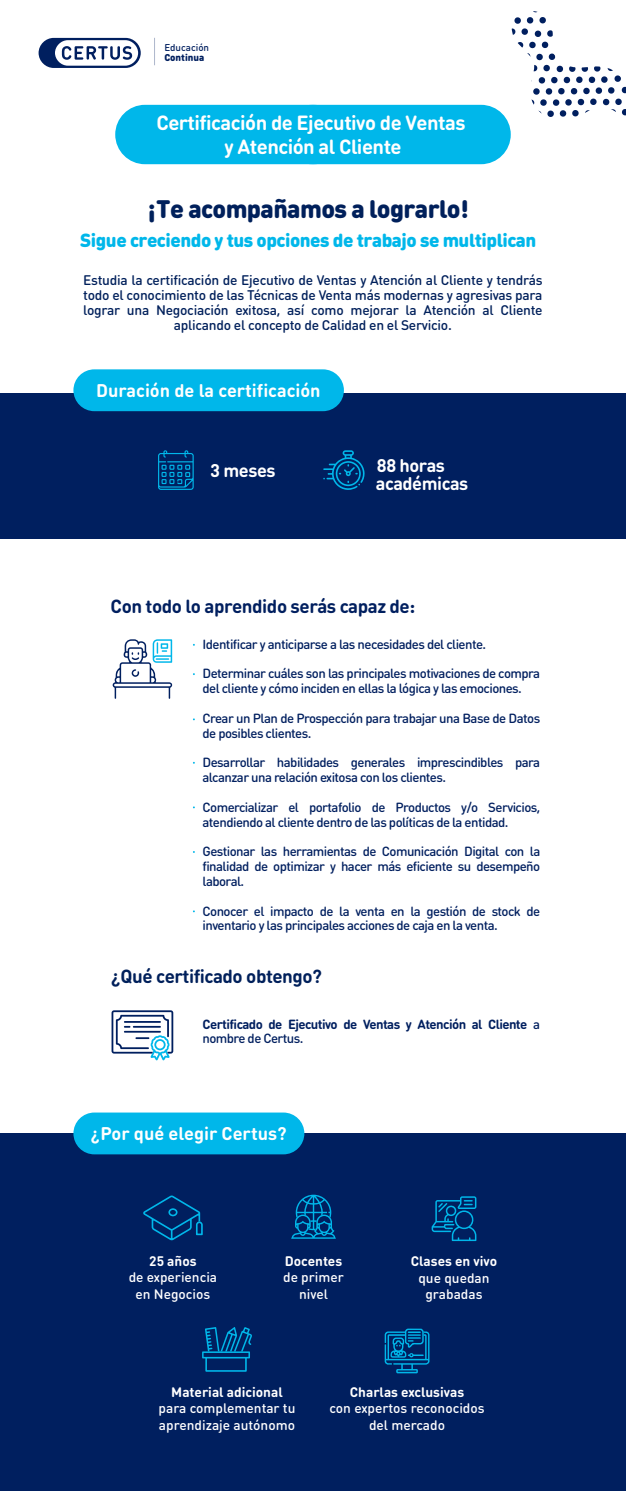
<style>
.page{position:relative;width:626px;height:1491px;background:#fff}
.page>*{position:absolute;margin:0;border:0;box-sizing:border-box;transform-origin:0 0}
.t1{font:900 25px "DIN Round OT";letter-spacing:-.025em;color:#00205b}
.t2{font:700 20.25px/23.8px "DIN Round OT";letter-spacing:-.025em;color:#fff;text-align:center}
.t3{font:900 18.75px "DIN Round OT";letter-spacing:-.025em;color:#00b7ea}
.t4{font:700 18.75px "DIN Round OT";letter-spacing:-.025em;color:#001f5f}
.t5{font:700 18.75px "DIN Round OT";letter-spacing:-.025em;color:#00205b}
.t6{font:700 18.12px "DIN Round OT";color:#fff}
.t7{font:700 18.12px "DIN Round OT";letter-spacing:-.025em;color:#fff}
.t8{font:500 13.75px/15.1px "DIN Round OT";letter-spacing:-.02em;color:#00205b;text-align:center}
.t9{font:500 13.69px/16.4px "DIN Round OT";color:#fff;text-align:center}
.t10{font:700 13.69px "DIN Round OT";color:#fff}
.t11{font:500 13.12px/14.8px "DIN Round OT";letter-spacing:-.04em;color:#001f5f}
.t12{font:700 13.12px/14.8px "DIN Round OT";letter-spacing:-.04em;color:#001f5f}
.t13{font:500 9.75px "DIN Round OT";color:#001f5f}
.t14{font:900 9.75px "DIN Round OT";color:#001f5f}
.s1{font-weight:500}
</style>
<div class="page">
<div style="left:115px;top:105px;width:228px;height:59px;background:#00b7ea;border-radius:30px"></div>
<div style="left:282px;top:105px;width:228px;height:59px;background:#00b7ea;border-radius:30px"></div>
<div style="left:0;top:1133px;width:625px;height:357px;background:#001f5f"></div>
<div style="left:73px;top:1112px;width:231px;height:42px;background:#00b7ea;border-radius:21px"></div>
<div style="left:0;top:393px;width:625px;height:146px;background:#001f5f"></div>
<div style="left:73px;top:369px;width:270px;height:42px;background:#00b7ea;border-radius:21px"></div>
<svg style="left:158px;top:450px;width:35px;height:40px"></svg>
<svg style="left:323px;top:450px;width:41px;height:40px"></svg>
<div style="left:39px;top:38px;width:102px;height:30px;background:#001f5f;border-radius:15px"></div>
<svg style="left:55px;top:40px;width:83px;height:26px"></svg>
<svg style="left:154px;top:38px;width:1px;height:27px"></svg>
<svg style="left:111px;top:1010px;width:62px;height:50px"></svg>
<svg style="left:112px;top:639px;width:60px;height:59px"></svg>
<svg style="left:504px;top:11px;width:121px;height:121px"></svg>
<svg style="left:143px;top:1195px;width:59px;height:44px"></svg>
<svg style="left:291px;top:1194px;width:44px;height:44px"></svg>
<svg style="left:431px;top:1196px;width:45px;height:44px"></svg>
<svg style="left:202px;top:1327px;width:50px;height:44px"></svg>
<svg style="left:384px;top:1328px;width:45px;height:44px"></svg>
<p class="t13" style="left:164px;top:42px;width:46px">Educación</p>
<p class="t14" style="left:164px;top:51px;width:41px">Continua</p>
<h2 class="t2" style="left:156px;top:111px;width:310px">Certificación de Ejecutivo de Ventas y Atención al Cliente</h2>
<h1 class="t1" style="left:147px;top:192px;width:322px">¡Te acompañamos a lograrlo!</h1>
<h3 class="t3" style="left:80px;top:227px;width:457px">Sigue creciendo y tus opciones de trabajo se multiplican</h3>
<p class="t8" style="left:83px;top:272px;width:460px">Estudia la certificación de Ejecutivo de Ventas y Atención al Cliente y tendrás todo el conocimiento de las Técnicas de Venta más modernas y agresivas para lograr una Negociación exitosa, así como mejorar la Atención al Cliente aplicando el concepto de Calidad en el Servicio.</p>
<h3 class="t6" style="left:96px;top:378px;width:226px">Duración de la certificación</h3>
<h3 class="t6" style="left:210px;top:458px;width:67px">3 meses</h3>
<h3 class="t6" style="left:376px;top:453px;width:69px">88 horas</h3>
<h3 class="t7" style="left:375px;top:471px;width:94px">académicas</h3>
<h3 class="t4" style="left:110px;top:593px;width:306px">Con todo lo aprendido serás capaz de:</h3>
<p class="t11" style="left:202px;top:636px;width:285px">Identificar y anticiparse a las necesidades del cliente.</p>
<p class="t11" style="left:202px;top:666px;width:339px">Determinar cuáles son las principales motivaciones de compra del cliente y cómo inciden en ellas la lógica y las emociones.</p>
<p class="t11" style="left:202px;top:710px;width:339px">Crear un Plan de Prospección para trabajar una Base de Datos de posibles clientes.</p>
<p class="t11" style="left:202px;top:754px;width:339px">Desarrollar habilidades generales imprescindibles para alcanzar una relación exitosa con los clientes.</p>
<p class="t11" style="left:202px;top:799px;width:339px">Comercializar el portafolio de Productos y/o Servicios, atendiendo al cliente dentro de las políticas de la entidad.</p>
<p class="t11" style="left:202px;top:843px;width:339px;text-align:justify">Gestionar las herramientas de Comunicación Digital con la finalidad de optimizar y hacer más eficiente su desempeño laboral.</p>
<p class="t11" style="left:202px;top:903px;width:339px">Conocer el impacto de la venta en la gestión de stock de inventario y las principales acciones de caja en la venta.</p>
<h3 class="t5" style="left:111px;top:964px;width:212px">¿Qué certificado obtengo?</h3>
<p class="t12" style="left:202px;top:1015px;width:339px">Certificado de Ejecutivo de Ventas y Atención al Cliente <span class="s1">a nombre de Certus.</span></p>
<h3 class="t6" style="left:91px;top:1121px;width:197px">¿Por qué elegir Certus?</h3>
<p class="t10" style="left:149px;top:1251px;width:49px">25 años</p>
<p class="t9" style="left:128px;top:1268px;width:90px">de experiencia en Negocios</p>
<p class="t10" style="left:284px;top:1251px;width:59px">Docentes</p>
<p class="t9" style="left:283px;top:1268px;width:62px">de primer nivel</p>
<p class="t10" style="left:410px;top:1252px;width:88px">Clases en vivo</p>
<p class="t9" style="left:418px;top:1268px;width:73px">que quedan grabadas</p>
<p class="t10" style="left:171px;top:1382px;width:113px">Material adicional</p>
<p class="t9" style="left:158px;top:1399px;width:138px;text-align:left">para complementar tu aprendizaje autónomo</p>
<p class="t10" style="left:349px;top:1382px;width:116px">Charlas exclusivas</p>
<p class="t9" style="left:329px;top:1399px;width:157px">con expertos reconocidos del mercado</p>
</div>
